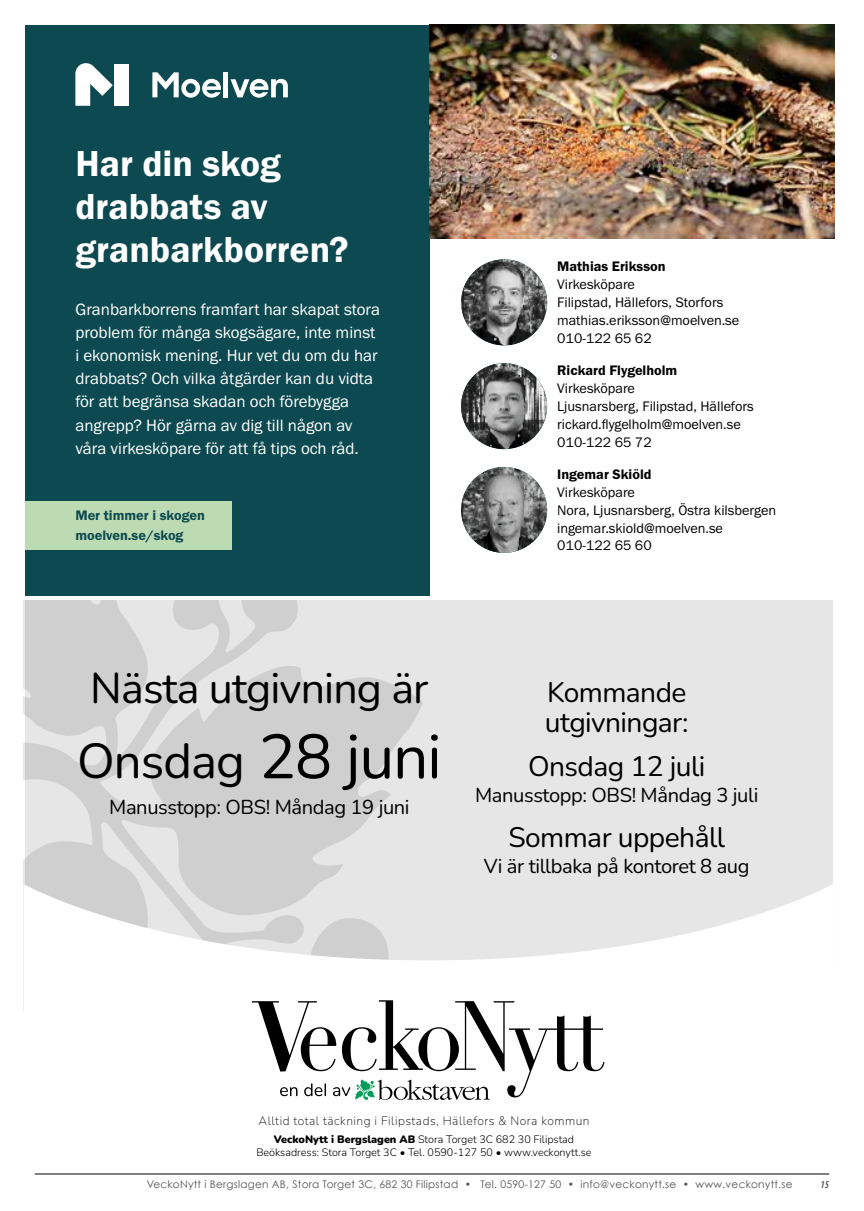
<style>
.page{position:relative;width:864px;height:1211px;background:#fff}
.page>*{position:absolute;margin:0;border:0;box-sizing:border-box;transform-origin:0 0}
.t1{font:49px "Nunito";letter-spacing:-.02em;color:#000}
.t2{font:42.88px "Nunito";letter-spacing:-.02em;color:#000}
.t3{font:37.45px/42.9px "Franklin Gothic URW Dem";color:#fff}
.t4{font:28.18px/29.8px "Nunito";letter-spacing:-.02em;color:#000}
.t5{font:20.12px "Nunito";letter-spacing:-.02em;color:#000}
.t6{font:16.97px/23.1px "Franklin Gothic URW Boo";color:#fff}
.t7{font:14.17px/17.8px "Franklin Gothic URW Boo";color:#000}
.t8{font:14.17px "Franklin Gothic URW Dem";color:#000}
.t9{font:14.17px/19.6px "Franklin Gothic URW Dem";color:#0d4950}
.t10{font:200 12.25px "Nunito";letter-spacing:.04em;color:#000}
.t11{font:300 10.85px/13px "Nunito";color:#000;text-align:center}
.t12{font:10.5px "Century Gothic";letter-spacing:.02em;color:#565655}
.t13{font:italic 600 condensed 10.5px "Myriad Pro";color:#484847}
.s1{font-size:62.3px}
.s2{font-weight:900}
</style>
<div class="page">
<hr style="left:35px;top:1173px;width:793px;height:1px;background:#000">
<div style="left:25px;top:25px;width:404px;height:570px;background:#0d4950"></div>
<div style="left:223px;top:72px;width:5px;height:25px;background:#fff"></div>
<svg style="left:152px;top:72px;width:69px;height:26px"></svg>
<svg style="left:230px;top:79px;width:58px;height:19px"></svg>
<svg style="left:75px;top:63px;width:38px;height:43px"></svg>
<div style="left:114px;top:64px;width:15px;height:42px;background:#fff"></div>
<img style="left:461px;top:259px;width:86px;height:86px;border-radius:43px">
<img style="left:461px;top:467px;width:86px;height:86px;border-radius:43px">
<img style="left:461px;top:363px;width:86px;height:86px;border-radius:43px">
<img style="left:429px;top:25px;width:404px;height:214px">
<div style="left:25px;top:501px;width:206px;height:49px;background:#bcdbb3"></div>
<div style="left:25px;top:600px;width:807px;height:372px;background:#e6e6e6"></div>
<svg style="left:24px;top:600px;width:399px;height:284px;fill:#cfcfcf"></svg>
<svg style="left:24px;top:884px;width:808px;height:217px;fill:#fff"></svg>
<svg style="left:252px;top:1000px;width:352px;height:100px"></svg>
<h3 class="t3" style="left:75px;top:141px;width:274px">Har din skog drabbats av granbarkborren?</h3>
<p class="t6" style="left:75px;top:297px;width:306px">Granbarkborrens framfart har skapat stora problem för många skogsägare, inte minst i ekonomisk mening. Hur vet du om du har drabbats? Och vilka åtgärder kan du vidta för att begränsa skadan och förebygga angrepp? Hör gärna av dig till någon av våra virkesköpare för att få tips och råd.</p>
<p class="t9" style="left:75px;top:505px;width:131px">Mer timmer i skogen moelven.se/skog</p>
<p class="t8" style="left:557px;top:258px;width:110px">Mathias Eriksson</p>
<p class="t7" style="left:557px;top:275px;width:183px">Virkesköpare<br>Filipstad, Hällefors, Storfors mathias.eriksson@moelven.se<br>010-122 65 62</p>
<p class="t8" style="left:557px;top:362px;width:122px">Rickard Flygelholm</p>
<p class="t7" style="left:557px;top:379px;width:198px">Virkesköpare<br>Ljusnarsberg, Filipstad, Hällefors rickard.flygelholm@moelven.se<br>010-122 65 72</p>
<p class="t8" style="left:557px;top:465px;width:96px">Ingemar Skiöld</p>
<p class="t7" style="left:557px;top:483px;width:220px">Virkesköpare<br>Nora, Ljusnarsberg, Östra kilsbergen ingemar.skiold@moelven.se<br>010-122 65 60</p>
<h2 class="t2" style="left:90px;top:659px;width:340px">Nästa utgivning är</h2>
<h1 class="t1" style="left:77px;top:727px;width:366px">Onsdag <span class="s1">28 juni</span></h1>
<h3 class="t5" style="left:109px;top:792px;width:302px">Manusstopp: OBS! Måndag 19 juni</h3>
<h3 class="t4" style="left:544px;top:676px;width:145px">Kommande utgivningar:</h3>
<h3 class="t4" style="left:528px;top:750px;width:179px">Onsdag 12 juli</h3>
<h3 class="t5" style="left:475px;top:781px;width:284px">Manusstopp: OBS! Måndag 3 juli</h3>
<h3 class="t4" style="left:508px;top:821px;width:218px">Sommar uppehåll</h3>
<h3 class="t5" style="left:483px;top:852px;width:267px">Vi är tillbaka på kontoret 8 aug</h3>
<p class="t10" style="left:258px;top:1111px;width:332px">Alltid total täckning i Filipstads, Hällefors &amp; Nora kommun</p>
<p class="t11" style="left:256px;top:1132px;width:336px"><span class="s2">VeckoNytt i Bergslagen AB</span> Stora Torget 3C 682 30 Filipstad<br>Beöksadress: Stora Torget 3C • Tel. 0590-127 50 • www.veckonytt.se</p>
<p class="t12" style="left:147px;top:1177px;width:647px">VeckoNytt i Bergslagen AB, Stora Torget 3C, 682 30 Filipstad • Tel. 0590-127 50 • info@veckonytt.se • www.veckonytt.se</p>
<p class="t13" style="left:820px;top:1177px;width:10px">15</p>
</div>
